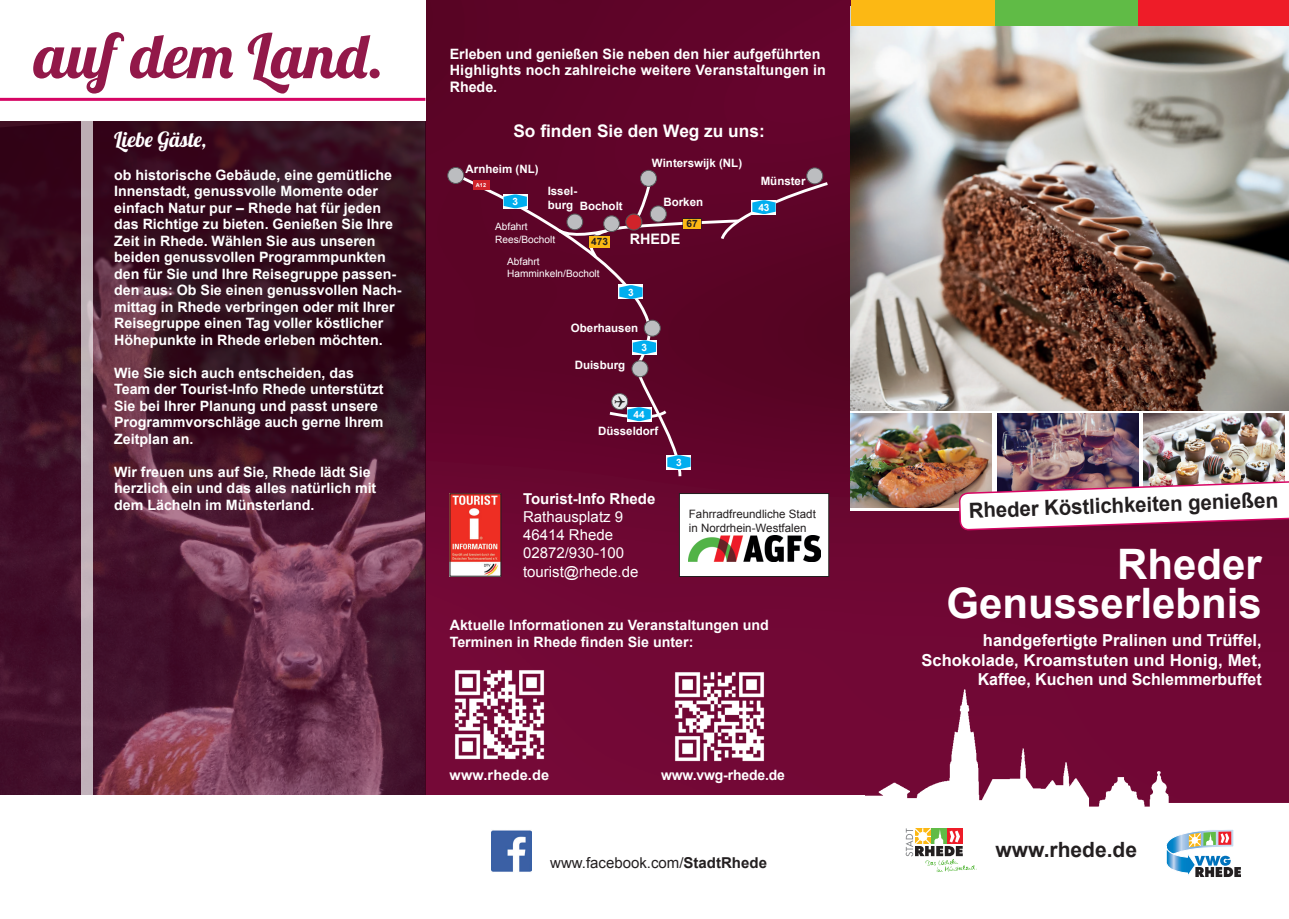
<style>
.page{position:relative;width:1289px;height:919px;background:#fff}
.page>*{position:absolute;margin:0;border:0;box-sizing:border-box;transform-origin:0 0}
.t1{font:61.5px "Lobster 1.4";letter-spacing:.005em;color:#921849}
.t2{font:700 42px "Arial";color:#fff}
.t3{font:700 21px "Arial";color:#231f20}
.t4{font:21px "Lobster 1.4";color:#fff}
.t5{font:700 17.25px "Arial";color:#fff}
.t6{font:700 16.5px/19.8px "Arial";color:#fff;text-align:right}
.t7{font:15px "Arial";color:#fff}
.t8{font:15px "Arial";color:#231f20}
.t9{font:700 15px "Arial";color:#fff}
.t10{font:700 14.55px "Arial";color:#fff}
.t11{font:700 14.4px "Arial";color:#fff}
.t12{font:700 14.25px/16.5px "Arial";color:#fff}
.t13{font:700 11.55px/13.8px "Arial";color:#fff}
.t14{font:11.55px "Arial";color:#231f20}
.t15{font:10.05px "Arial";color:#fff}
.t16{font:700 10.05px "Arial";color:#fff}
.t17{font:700 10.05px "Arial";color:#231f20}
.t18{font:700 5.55px "Arial";color:#fff}
.s1{font-size:14.55px}
.s2{font-weight:700}
</style>
<div class="page">
<img style="left:425px;top:0;width:863px;height:795px">
<img style="left:842px;top:678px;width:446px;height:199px">
<img style="left:850px;top:26px;width:438px;height:384px">
<img style="left:668px;top:665px;width:102px;height:102px">
<div style="left:850px;top:0;width:144px;height:26px;background:#fcb814"></div>
<div style="left:994px;top:0;width:144px;height:26px;background:#60bb46"></div>
<div style="left:1138px;top:0;width:150px;height:26px;background:#ee1c28"></div>
<svg style="left:905px;top:828px;width:71px;height:44px"></svg>
<svg style="left:1166px;top:829px;width:74px;height:47px"></svg>
<img style="left:448px;top:663px;width:102px;height:102px">
<svg style="left:454px;top:173px;width:228px;height:306px;background:#5f062a"></svg>
<div style="left:632px;top:361px;width:16px;height:16px;background:#bcbdc0;border-radius:50%"></div>
<div style="left:631px;top:360px;width:17px;height:17px;border:1px solid #57585a;border-radius:50%"></div>
<div style="left:448px;top:167px;width:16px;height:16px;background:#bcbdc0;border-radius:50%"></div>
<div style="left:447px;top:167px;width:17px;height:17px;border:1px solid #57585a;border-radius:50%"></div>
<div style="left:806px;top:168px;width:16px;height:16px;background:#bcbdc0;border-radius:50%"></div>
<div style="left:806px;top:168px;width:16px;height:16px;border:1px solid #57585a;border-radius:50%"></div>
<div style="left:640px;top:170px;width:16px;height:16px;background:#bcbdc0;border-radius:50%"></div>
<div style="left:640px;top:170px;width:16px;height:16px;border:1px solid #57585a;border-radius:50%"></div>
<div style="left:644px;top:320px;width:16px;height:16px;background:#bcbdc0;border-radius:50%"></div>
<div style="left:644px;top:320px;width:16px;height:16px;border:1px solid #57585a;border-radius:50%"></div>
<div style="left:473px;top:180px;width:16px;height:10px;background:#d1232a"></div>
<svg style="left:555px;top:177px;width:275px;height:83px;background:#691936"></svg>
<svg style="left:503px;top:208px;width:24px;height:1px"></svg>
<svg style="left:503px;top:194px;width:24px;height:14px"></svg>
<svg style="left:618px;top:284px;width:25px;height:15px"></svg>
<svg style="left:619px;top:285px;width:23px;height:14px"></svg>
<svg style="left:632px;top:339px;width:24px;height:1px"></svg>
<svg style="left:632px;top:340px;width:24px;height:14px"></svg>
<svg style="left:666px;top:454px;width:25px;height:15px"></svg>
<svg style="left:667px;top:455px;width:23px;height:14px"></svg>
<img style="left:451px;top:495px;width:48px;height:79px">
<div style="left:679px;top:493px;width:149px;height:83px;background:#fff"></div>
<div style="left:679px;top:493px;width:150px;height:84px;border:1px solid #231f20"></div>
<img style="left:689px;top:535px;width:131px;height:26px">
<img style="left:850px;top:414px;width:108px;height:93px">
<img style="left:958px;top:393px;width:330px;height:137px">
<div style="left:603px;top:216px;width:16px;height:15px;background:#bcbdc0;border-radius:50%"></div>
<div style="left:603px;top:215px;width:16px;height:17px;border:1px solid #57585a;border-radius:50%"></div>
<div style="left:567px;top:214px;width:15px;height:16px;background:#bcbdc0;border-radius:50%"></div>
<div style="left:566px;top:214px;width:17px;height:16px;border:1px solid #57585a;border-radius:50%"></div>
<img style="left:0;top:121px;width:425px;height:673px">
<div style="left:0;top:795px;width:864px;height:102px;background:#fff"></div>
<img style="left:491px;top:830px;width:40px;height:42px">
<div style="left:81px;top:120px;width:11px;height:674px;background:#c1b2b9"></div>
<hr style="left:0;top:98px;width:425px;height:3px;background:#d60564">
<svg style="left:607px;top:392px;width:62px;height:30px;background:#755a79"></svg>
<p class="t1" style="left:34px;top:17px;width:352px">auf dem Land.</p>
<p class="t4" style="left:114px;top:126px;width:94px">Liebe Gäste,</p>
<p class="t12" style="left:114px;top:167px;width:289px">ob historische Gebäude, eine gemütliche Innenstadt, genussvolle Momente oder einfach Natur pur – Rhede hat für jeden das Richtige zu bieten. Genießen Sie Ihre Zeit in Rhede. Wählen Sie aus unseren beiden genussvollen Programmpunkten den für Sie und Ihre Reisegruppe passen&shy;den aus: Ob Sie einen genussvollen Nach&shy;mittag in Rhede verbringen oder mit Ihrer Reisegruppe einen Tag voller köstlicher Höhepunkte in Rhede erleben möchten.</p>
<p class="t12" style="left:114px;top:365px;width:271px">Wie Sie sich auch entscheiden, das<br>Team der Tourist-Info Rhede unterstützt<br>Sie bei Ihrer Planung und passt unsere<br>Programmvorschläge auch gerne Ihrem<br>Zeitplan an.</p>
<p class="t12" style="left:114px;top:464px;width:264px">Wir freuen uns auf Sie, Rhede lädt Sie herzlich ein und das alles natürlich mit dem Lächeln im Münsterland.</p>
<p class="t12" style="left:449px;top:46px;width:378px">Erleben und genießen Sie neben den hier aufgeführten<br>Highlights noch zahlreiche weitere Veran<span class="s1">staltungen in</span></p>
<p class="t10" style="left:449px;top:77px;width:49px">Rhede.</p>
<p class="t5" style="left:513px;top:119px;width:253px">So finden Sie den Weg zu uns:</p>
<p class="t13" style="left:465px;top:162px;width:74px">Arnheim (NL)</p>
<p class="t13" style="left:652px;top:156px;width:92px">Winterswijk (NL)</p>
<p class="t18" style="left:476px;top:182px;width:12px">A12</p>
<p class="t16" style="left:512px;top:195px;width:7px">3</p>
<p class="t13" style="left:547px;top:184px;width:31px">Issel&shy;burg</p>
<p class="t13" style="left:580px;top:199px;width:44px">Bocholt</p>
<p class="t13" style="left:663px;top:195px;width:41px">Borken</p>
<p class="t15" style="left:495px;top:220px;width:34px">Abfahrt</p>
<p class="t15" style="left:495px;top:232px;width:61px">Rees/Bocholt</p>
<p class="t15" style="left:507px;top:255px;width:34px">Abfahrt</p>
<p class="t15" style="left:507px;top:267px;width:94px">Hamminkeln/Bocholt</p>
<p class="t17" style="left:591px;top:235px;width:18px">473</p>
<p class="t17" style="left:686px;top:217px;width:13px">67</p>
<p class="t11" style="left:630px;top:229px;width:52px">RHEDE</p>
<p class="t16" style="left:628px;top:285px;width:7px">3</p>
<p class="t13" style="left:571px;top:321px;width:69px">Oberhausen</p>
<p class="t13" style="left:574px;top:358px;width:52px">Duisburg</p>
<p class="t16" style="left:641px;top:341px;width:7px">3</p>
<p class="t16" style="left:633px;top:407px;width:13px">44</p>
<p class="t13" style="left:598px;top:424px;width:62px">Düsseldorf</p>
<p class="t16" style="left:676px;top:455px;width:7px">3</p>
<p class="t13" style="left:760px;top:174px;width:46px">Münster</p>
<p class="t16" style="left:758px;top:200px;width:13px">43</p>
<p class="t9" style="left:523px;top:489px;width:134px">Tourist-Info Rhede</p>
<p class="t7" style="left:523px;top:507px;width:102px">Rathausplatz 9</p>
<p class="t7" style="left:523px;top:525px;width:92px">46414 Rhede</p>
<p class="t7" style="left:523px;top:543px;width:102px">02872/930-100</p>
<p class="t7" style="left:523px;top:561px;width:117px">tourist@rhede.de</p>
<p class="t14" style="left:689px;top:506px;width:128px">Fahrradfreundliche Stadt</p>
<p class="t14" style="left:689px;top:520px;width:119px">in Nordrhein-Westfalen</p>
<p class="t12" style="left:449px;top:617px;width:321px">Aktuelle Informationen zu Veranstaltungen und<br>Terminen in Rhede finden Sie unter:</p>
<p class="t12" style="left:449px;top:767px;width:101px">www.rhede.de</p>
<p class="t12" style="left:661px;top:767px;width:125px">www.vwg-rhede.de</p>
<p class="t8" style="left:550px;top:852px;width:218px">www.facebook.com/<span class="s2">StadtRhede</span></p>
<p class="t3" style="left:968px;top:496px;width:311px;rotate:-2deg">Rheder Köstlichkeiten genießen</p>
<p class="t2" style="left:1116px;top:536px;width:146px">Rheder</p>
<p class="t2" style="left:946px;top:575px;width:317px">Genusserlebnis</p>
<p class="t6" style="left:921px;top:630px;width:342px">handgefertigte Pralinen und Trüffel,<br>Schokolade, Kroamstuten und Honig, Met,<br>Kaffee, Kuchen und Schlemmerbuffet</p>
<p class="t3" style="left:995px;top:835px;width:143px">www.rhede.de</p>
</div>
